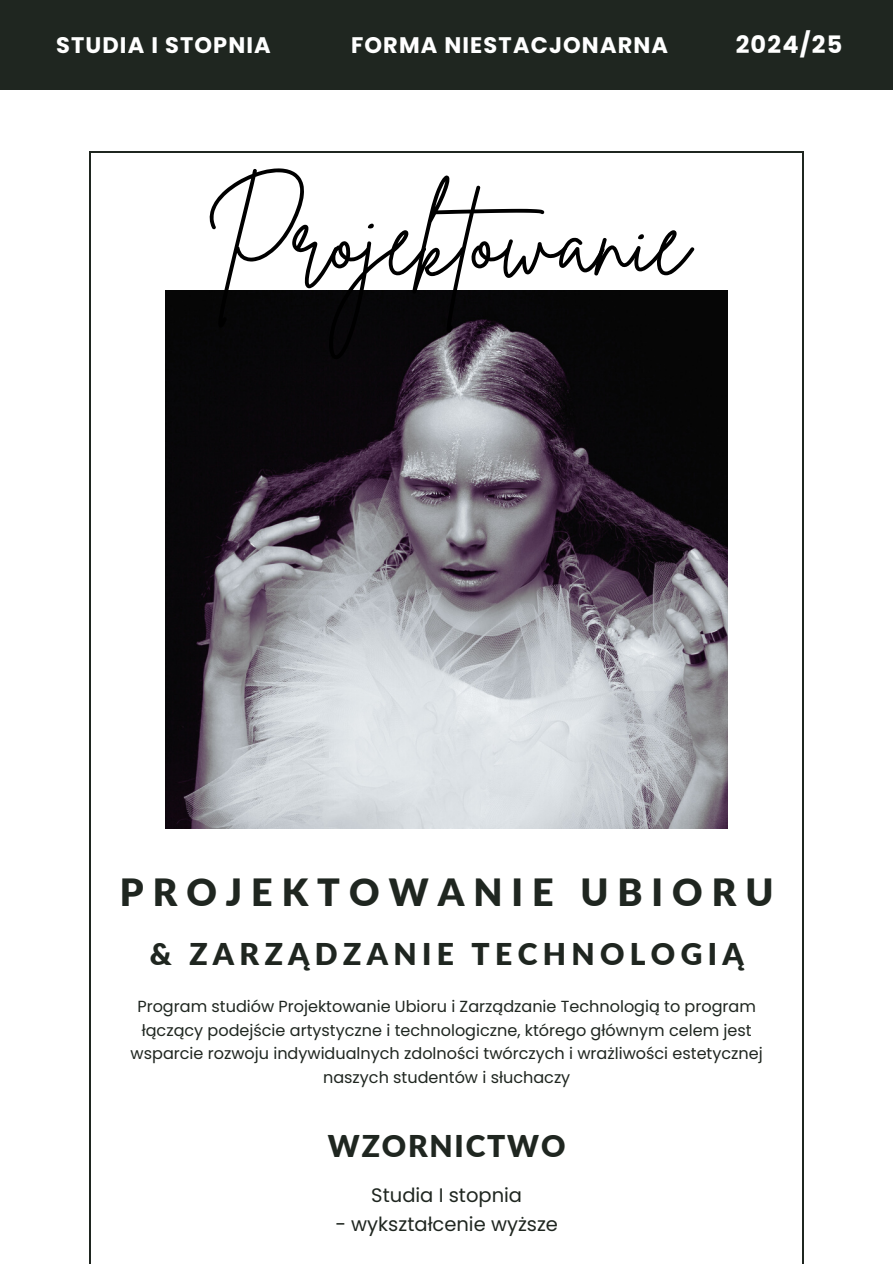
<style>
.page{position:relative;width:893px;height:1264px;background:#fff}
.page>*{position:absolute;margin:0;border:0;box-sizing:border-box;transform-origin:0 0}
.t1{font:99.9px "Brittany Signature";color:#000}
.t2{font:900 37.5px "Lato";letter-spacing:.24em;color:#1f2620}
.t3{font:900 30px "Lato";letter-spacing:.18em;color:#1f2620}
.t4{font:900 30px "Lato";letter-spacing:.06em;color:#1f2620}
.t5{font:700 24px "Poppins";letter-spacing:.05em;color:#fff}
.t6{font:700 22.5px "Poppins";letter-spacing:.05em;color:#fff}
.t7{font:19.5px "Poppins";color:#1f2620}
.t8{font:16.05px/23.7px "Poppins";color:#1f2620;text-align:center}
</style>
<div class="page">
<img style="left:166px;top:290px;width:561px;height:538px">
<div style="left:0;top:0;width:892px;height:89px;background:#1f2620"></div>
<h2 class="t6" style="left:56px;top:30px;width:216px">STUDIA I STOPNIA</h2>
<p class="t6" style="left:351px;top:30px;width:319px">FORMA NIESTACJONARNA</p>
<h1 class="t5" style="left:735px;top:28px;width:108px">2024/25</h1>
<h5 class="t1" style="left:205px;top:175px;width:485px">Projektowanie</h5>
<h4 class="t2" style="left:120px;top:868px;width:655px">PROJEKTOWANIE UBIORU</h4>
<h4 class="t3" style="left:150px;top:935px;width:595px">&amp; ZARZĄDZANIE TECHNOLOGIĄ</h4>
<h4 class="t8" style="left:131px;top:994px;width:633px">Program studiów Projektowanie Ubioru i Zarządzanie Technologią to program łączący podejście artystyczne i technologiczne, którego głównym celem jest wsparcie rozwoju indywidualnych zdolności twórczych i wrażliwości estetycznej naszych studentów i słuchaczy</h4>
<p class="t4" style="left:328px;top:1127px;width:239px">WZORNICTWO</p>
<h3 class="t7" style="left:371px;top:1181px;width:152px">Studia I stopnia</h3>
<h3 class="t7" style="left:335px;top:1210px;width:224px">- wykształcenie wyższe</h3>
</div>
